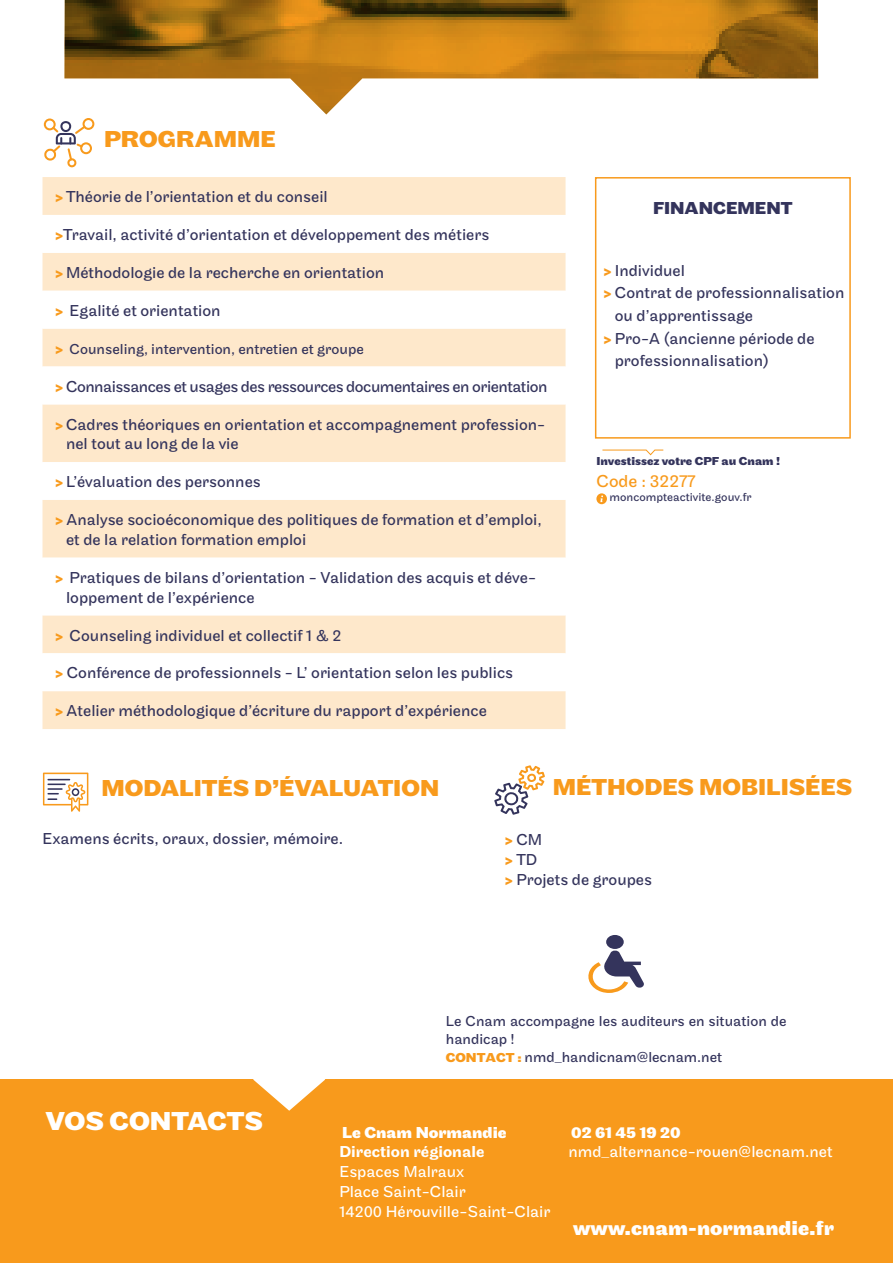
<style>
.page{position:relative;width:893px;height:1263px;background:#fff}
.page>*{position:absolute;margin:0;border:0;box-sizing:border-box;transform-origin:0 0}
.t1{font:700 27px "Maple";color:#fff}
.t2{font:700 24px "Maple";color:#f89a1c}
.t3{font:700 21px "Maple";color:#fff}
.t4{font:700 18px "Maple";color:#34345c}
.t5{font:18px "Maple";color:#f89a1c}
.t6{font:16.5px/19.8px "Maple";color:#34345c}
.t7{font:16.5px/19.8px "Maple";color:#fff}
.t8{font:16.5px "Maple";letter-spacing:-.03em;color:#34345c}
.t9{font:700 16.5px "Maple";color:#fff}
.t10{font:500 16.5px "Maple";color:#fff}
.t11{font:15px/18px "Maple";color:#34345c}
.t12{font:700 12px "Maple";color:#34345c}
.t13{font:12px "Maple";color:#34345c}
.s1{font-weight:700;color:#f89a1c}
.s2{font-weight:700;font-size:16.5px;color:#f89a1c}
.s3{font-weight:700;font-size:13.5px;color:#f89a1c}
</style>
<div class="page">
<div style="left:0;top:1079px;width:893px;height:184px;background:#f89a1c"></div>
<svg style="left:253px;top:1079px;width:72px;height:32px"></svg>
<svg style="left:44px;top:118px;width:50px;height:49px"></svg>
<svg style="left:588px;top:951px;width:56px;height:42px"></svg>
<div style="left:606px;top:935px;width:18px;height:14px;background:#34345c;border-radius:50%"></div>
<div style="left:595px;top:177px;width:256px;height:262px;border:2px solid #f89a1c"></div>
<svg style="left:602px;top:449px;width:62px;height:7px"></svg>
<svg style="left:596px;top:493px;width:11px;height:11px"></svg>
<img style="left:64px;top:0;width:754px;height:114px">
<svg style="left:494px;top:765px;width:51px;height:50px"></svg>
<svg style="left:43px;top:772px;width:45px;height:40px"></svg>
<div style="left:43px;top:177px;width:523px;height:552px;background:#fee8cb"></div>
<svg style="left:43px;top:215px;width:523px;height:476px"></svg>
<h2 class="t2" style="left:104px;top:124px;width:173px">PROGRAMME</h2>
<p class="t6" style="left:55px;top:187px;width:274px"><span class="s1">&gt;</span> Théorie de l’orientation et du conseil</p>
<p class="t6" style="left:55px;top:225px;width:436px"><span class="s1">&gt;</span>Travail, activité d’orientation et développement des métiers</p>
<p class="t6" style="left:55px;top:263px;width:331px"><span class="s1">&gt;</span> Méthodologie de la recherche en orientation</p>
<p class="t6" style="left:55px;top:301px;width:167px"><span class="s1">&gt;</span> Egalité et orientation</p>
<p class="t11" style="left:55px;top:340px;width:310px"><span class="s2">&gt;</span> Counseling, intervention, entretien et groupe</p>
<p class="t8" style="left:55px;top:377px;width:494px"><span class="s1">&gt;</span> Connaissances et usages des ressources documentaires en orientation</p>
<p class="t6" style="left:66px;top:415px;width:481px;text-indent:-11px"><span class="s1">&gt;</span> Cadres théoriques en orientation et accompagnement profession&shy;nel tout au long de la vie</p>
<p class="t6" style="left:55px;top:472px;width:207px"><span class="s1">&gt;</span> L’évaluation des personnes</p>
<p class="t6" style="left:66px;top:510px;width:477px;text-indent:-11px"><span class="s1">&gt;</span> Analyse socioéconomique des politiques de formation et d’emploi, et de la relation formation emploi</p>
<p class="t6" style="left:66px;top:568px;width:472px;text-indent:-11px"><span class="s1">&gt;</span> Pratiques de bilans d’orientation - Validation des acquis et déve&shy;loppement de l’expérience</p>
<p class="t6" style="left:55px;top:626px;width:288px"><span class="s1">&gt;</span> Counseling individuel et collectif 1 &amp; 2</p>
<p class="t6" style="left:55px;top:663px;width:459px"><span class="s1">&gt;</span> Conférence de professionnels - L’ orientation selon les publics</p>
<p class="t6" style="left:55px;top:701px;width:433px"><span class="s1">&gt;</span> Atelier méthodologique d’écriture du rapport d’expérience</p>
<p class="t4" style="left:653px;top:197px;width:141px">FINANCEMENT</p>
<p class="t6" style="left:603px;top:261px;width:83px"><span class="s1">&gt;</span> Individuel</p>
<p class="t6" style="left:603px;top:284px;width:243px"><span class="s1">&gt;</span> Contrat de professionnalisation</p>
<p class="t6" style="left:615px;top:306px;width:140px">ou d’apprentissage</p>
<p class="t6" style="left:603px;top:329px;width:213px"><span class="s1">&gt;</span> Pro-A (ancienne période de</p>
<p class="t6" style="left:615px;top:351px;width:156px">professionnalisation)</p>
<p class="t12" style="left:596px;top:454px;width:185px">Investissez votre CPF au Cnam !</p>
<p class="t5" style="left:596px;top:471px;width:101px">Code : 32277</p>
<p class="t13" style="left:609px;top:490px;width:144px">moncompteactivite.gouv.fr</p>
<h2 class="t2" style="left:101px;top:773px;width:339px">MODALITÉS D’ÉVALUATION</h2>
<p class="t6" style="left:43px;top:829px;width:302px">Examens écrits, oraux, dossier, mémoire.</p>
<h2 class="t2" style="left:553px;top:772px;width:301px">MÉTHODES MOBILISÉES</h2>
<p class="t6" style="left:505px;top:830px;width:149px"><span class="s1">&gt;</span>CM<br><span class="s1">&gt;</span>TD<br><span class="s1">&gt;</span> Projets de groupes</p>
<p class="t11" style="left:446px;top:1013px;width:342px">Le Cnam accompagne les auditeurs en situation de handicap !<br><span class="s3">CONTACT :</span> nmd_handicnam@lecnam.net</p>
<h1 class="t1" style="left:46px;top:1105px;width:219px">VOS CONTACTS</h1>
<p class="t9" style="left:342px;top:1122px;width:166px">Le Cnam Normandie</p>
<p class="t10" style="left:339px;top:1142px;width:147px">Direction régionale</p>
<p class="t7" style="left:339px;top:1162px;width:213px">Espaces Malraux<br>Place Saint-Clair<br>14200 Hérouville-Saint-Clair</p>
<p class="t9" style="left:571px;top:1122px;width:111px">02 61 45 19 20</p>
<p class="t7" style="left:568px;top:1142px;width:266px">nmd_alternance-rouen@lecnam.net</p>
<p class="t3" style="left:573px;top:1215px;width:262px">www.cnam-normandie.fr</p>
</div>
